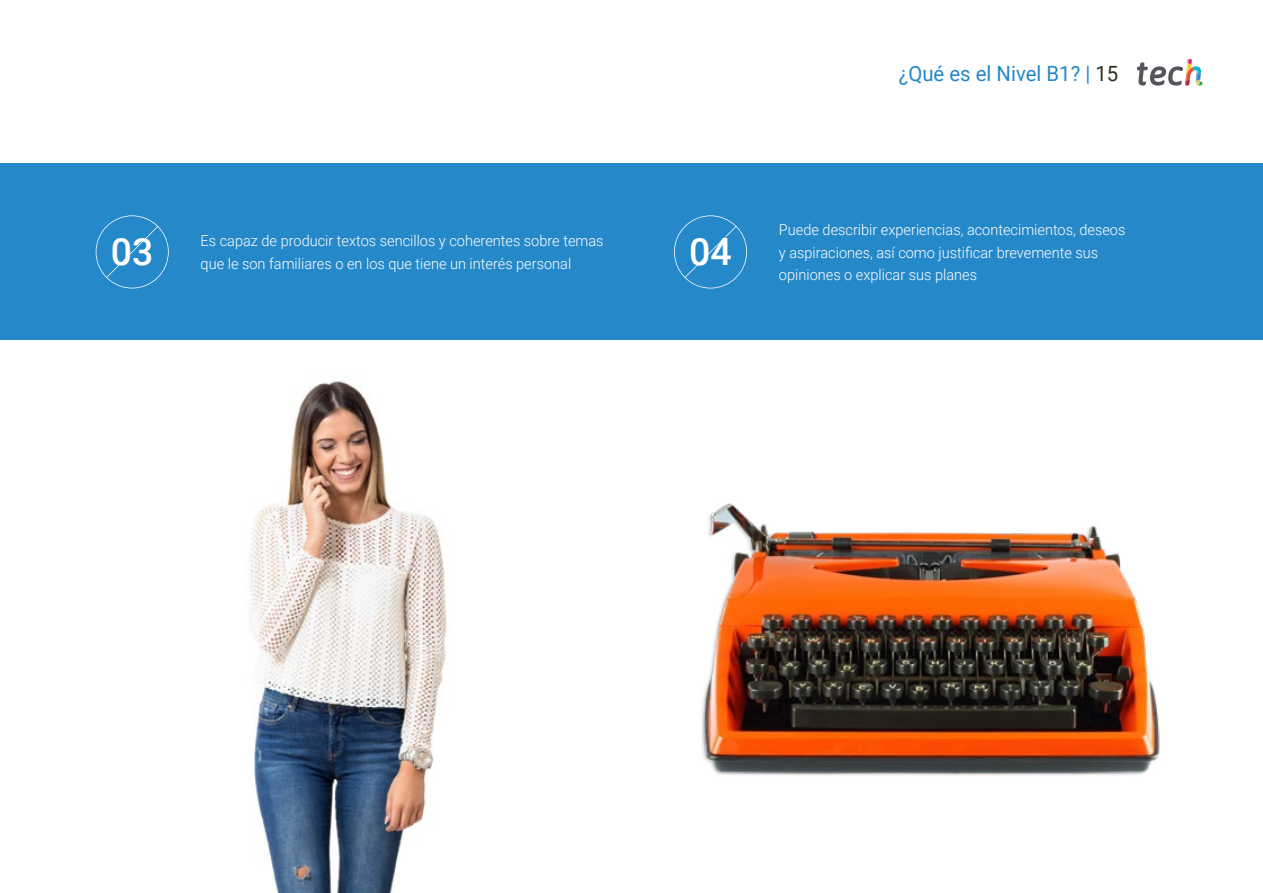
<style>
.page{position:relative;width:1263px;height:893px;background:#fff}
.page>*{position:absolute;margin:0;border:0;box-sizing:border-box;transform-origin:0 0}
.t1{font:500 37.5px "Roboto";color:#fff}
.t2{font:21px "Roboto";color:#2488c9}
.t3{font:300 15px/22.5px "Roboto";color:#fff}
.s1{color:#312e20}
</style>
<div class="page">
<svg style="left:1137px;top:59px;width:65px;height:27px"></svg>
<div style="left:0;top:164px;width:1263px;height:176px;background:#2488c9"></div>
<svg style="left:674px;top:215px;width:73px;height:73px"></svg>
<svg style="left:96px;top:215px;width:73px;height:73px"></svg>
<img style="left:701px;top:503px;width:459px;height:273px">
<img style="left:250px;top:381px;width:197px;height:512px">
<h1 class="t1" style="left:111px;top:225px;width:44px">03</h1>
<p class="t3" style="left:201px;top:229px;width:404px">Es capaz de producir textos sencillos y coherentes sobre temas</p>
<p class="t3" style="left:201px;top:252px;width:372px">que le son familiares o en los que tiene un interés personal</p>
<h2 class="t2" style="left:899px;top:59px;width:221px">¿Qué es el Nivel B1? | <span class="s1">15</span></h2>
<h1 class="t1" style="left:689px;top:225px;width:44px">04</h1>
<p class="t3" style="left:779px;top:218px;width:348px">Puede describir experiencias, acontecimientos, deseos y aspiraciones, así como justificar brevemente sus opiniones o explicar sus planes</p>
</div>
